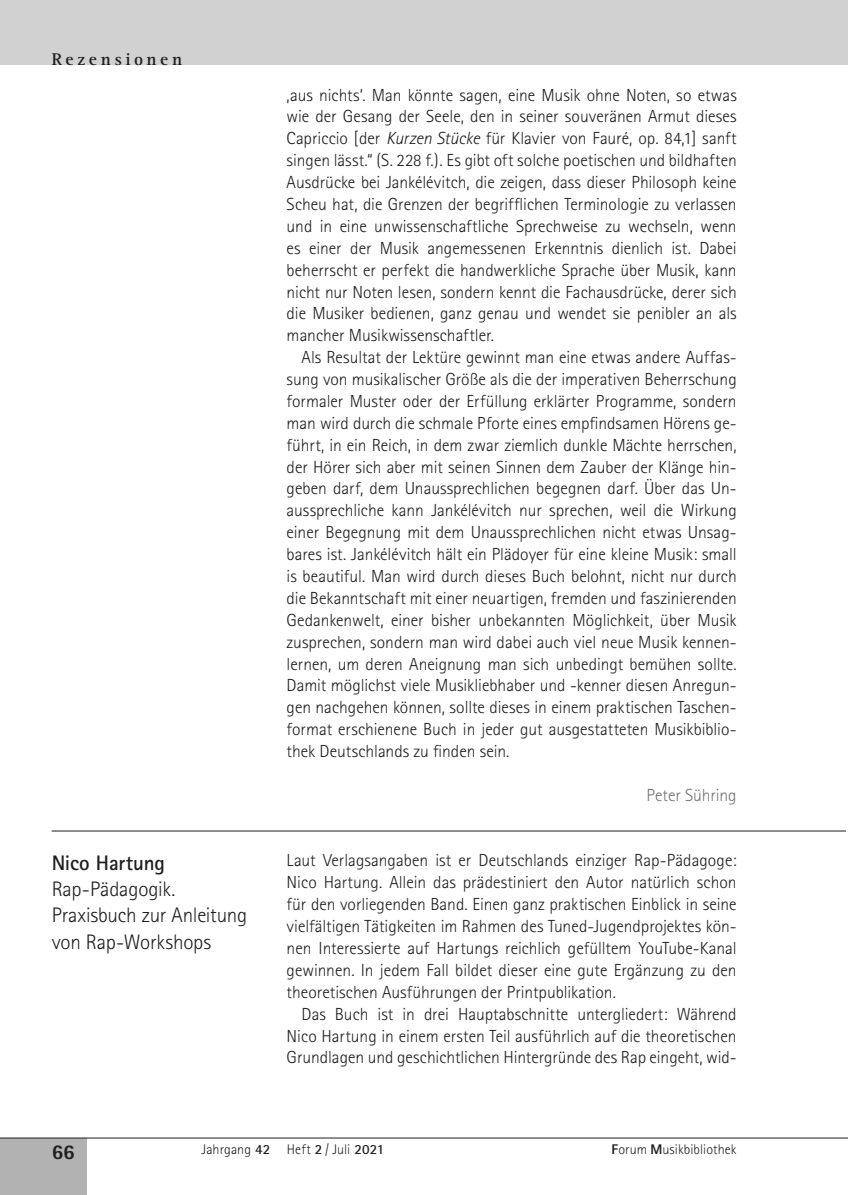
<style>
.page{position:relative;width:848px;height:1195px;background:#fff}
.page>*{position:absolute;margin:0;border:0;box-sizing:border-box;transform-origin:0 0}
.t1{font:21px/26.2px "Rotis Sans Serif Light 31";letter-spacing:-.01em;color:#1d1e1f}
.t2{font:700 21px "Rotis Sans Serif";letter-spacing:-.01em;color:#1d1e1f}
.t3{font:800 21px "Rotis Sans Serif";color:#1d1e1f}
.t4{font:17.5px/21.9px "Rotis Sans Serif Light 31";color:#1d1e1f;text-align:justify}
.t5{font:17.5px "Rotis Sans Serif Light 31";color:#707071}
.t6{font:700 17.5px "Rotis Serif";letter-spacing:.205em;color:#1d1e1f}
.t7{font:14px "Rotis Sans Serif Light 34";letter-spacing:.005em;color:#1d1e1f}
.t8{font:14px "Rotis Sans Serif Light 5";letter-spacing:.005em;color:#1d1e1f}
.s1{font-family:"Rotis Sans Serif Light Italic 2"}
.s2{font-family:"Rotis Sans Serif";font-weight:700}
.s3{font-family:"Rotis Sans Serif";font-weight:800}
</style>
<div class="page">
<div style="left:0;top:0;width:845px;height:65px;background:#d1d1d1"></div>
<hr style="left:845px;top:0;width:2px;height:65px;background:#d1d1d1">
<div style="left:0;top:1138px;width:86px;height:57px;background:#b2b2b2"></div>
<hr style="left:0;top:1137px;width:845px;height:1px;background:#1d1e1f">
<hr style="left:52px;top:830px;width:793px;height:1px;background:#1d1e1f">
<p class="t6" style="left:52px;top:49px;width:132px">Rezensionen</p>
<p class="t2" style="left:52px;top:849px;width:115px">Nico Hartung</p>
<p class="t1" style="left:52px;top:875px;width:197px">Rap-Pädagogik.<br>Praxisbuch zur Anleitung von Rap-Workshops</p>
<p class="t4" style="left:286px;top:84px;width:451px">‚aus nichts‘. Man könnte sagen, eine Musik ohne Noten, so etwas wie der Gesang der Seele, den in seiner souveränen Armut dieses Capriccio [der <span class="s1">Kurzen Stücke</span> für Klavier von Fauré, op. 84,1] sanft singen lässt.“ (S. 228 f.). Es gibt oft solche poetischen und bildhaften Ausdrücke bei Jankélévitch, die zeigen, dass dieser Philosoph keine Scheu hat, die Grenzen der begrifflichen Terminologie zu verlassen und in eine unwissenschaftliche Sprechweise zu wechseln, wenn es einer der Musik angemessenen Erkenntnis dienlich ist. Dabei beherrscht er perfekt die handwerkliche Sprache über Musik, kann nicht nur Noten lesen, sondern kennt die Fachausdrücke, derer sich die Musiker bedienen, ganz genau und wendet sie penibler an als mancher Musikwissenschaftler.</p>
<p class="t4" style="left:286px;top:346px;width:451px;text-indent:15px">Als Resultat der Lektüre gewinnt man eine etwas andere Auffas&shy;sung von musikalischer Größe als die der imperativen Beherrschung formaler Muster oder der Erfüllung erklärter Programme, sondern man wird durch die schmale Pforte eines empfindsamen Hörens ge&shy;führt, in ein Reich, in dem zwar ziemlich dunkle Mächte herrschen, der Hörer sich aber mit seinen Sinnen dem Zauber der Klänge hin&shy;geben darf, dem Unaussprechlichen begegnen darf. Über das Un&shy;aussprechliche kann Jankélévitch nur sprechen, weil die Wirkung einer Begegnung mit dem Unaussprechlichen nicht etwas Unsag&shy;bares ist. Jankélévitch hält ein Plädoyer für eine kleine Musik: small is beautiful. Man wird durch dieses Buch belohnt, nicht nur durch die Bekanntschaft mit einer neuartigen, fremden und faszinierenden Gedankenwelt, einer bisher unbekannten Möglichkeit, über Musik zusprechen, sondern man wird dabei auch viel neue Musik kennen&shy;lernen, um deren Aneignung man sich unbedingt bemühen sollte.<br>Damit möglichst viele Musikliebhaber und -kenner diesen Anregun&shy;gen nachgehen können, sollte dieses in einem praktischen Taschen&shy;format erschienene Buch in jeder gut ausgestatteten Musikbiblio&shy;thek Deutschlands zu finden sein.</p>
<p class="t5" style="left:646px;top:785px;width:92px">Peter Sühring</p>
<p class="t4" style="left:286px;top:849px;width:451px">Laut Verlagsangaben ist er Deutschlands einziger Rap-Pädagoge:<br>Nico Hartung. Allein das prädestiniert den Autor natürlich schon für den vorliegenden Band. Einen ganz praktischen Einblick in seine vielfältigen Tätigkeiten im Rahmen des Tuned-Jugendprojektes kön&shy;nen Interessierte auf Hartungs reichlich gefülltem YouTube-Kanal gewinnen. In jedem Fall bildet dieser eine gute Ergänzung zu den theoretischen Ausführungen der Printpublikation.</p>
<p class="t4" style="left:286px;top:1002px;width:451px;text-indent:15px">Das Buch ist in drei Hauptabschnitte untergliedert: Während Nico Hartung in einem ersten Teil ausführlich auf die theoretischen Grundlagen und geschichtlichen Hintergründe des Rap eingeht, wid-</p>
<p class="t3" style="left:52px;top:1138px;width:25px">66</p>
<p class="t7" style="left:201px;top:1141px;width:184px">Jahrgang <span class="s2">42</span> Heft <span class="s2">2</span> / Juli <span class="s2">2021</span></p>
<p class="t8" style="left:611px;top:1141px;width:127px"><span class="s3">F</span>orum <span class="s3">M</span>usikbibliothek</p>
</div>
